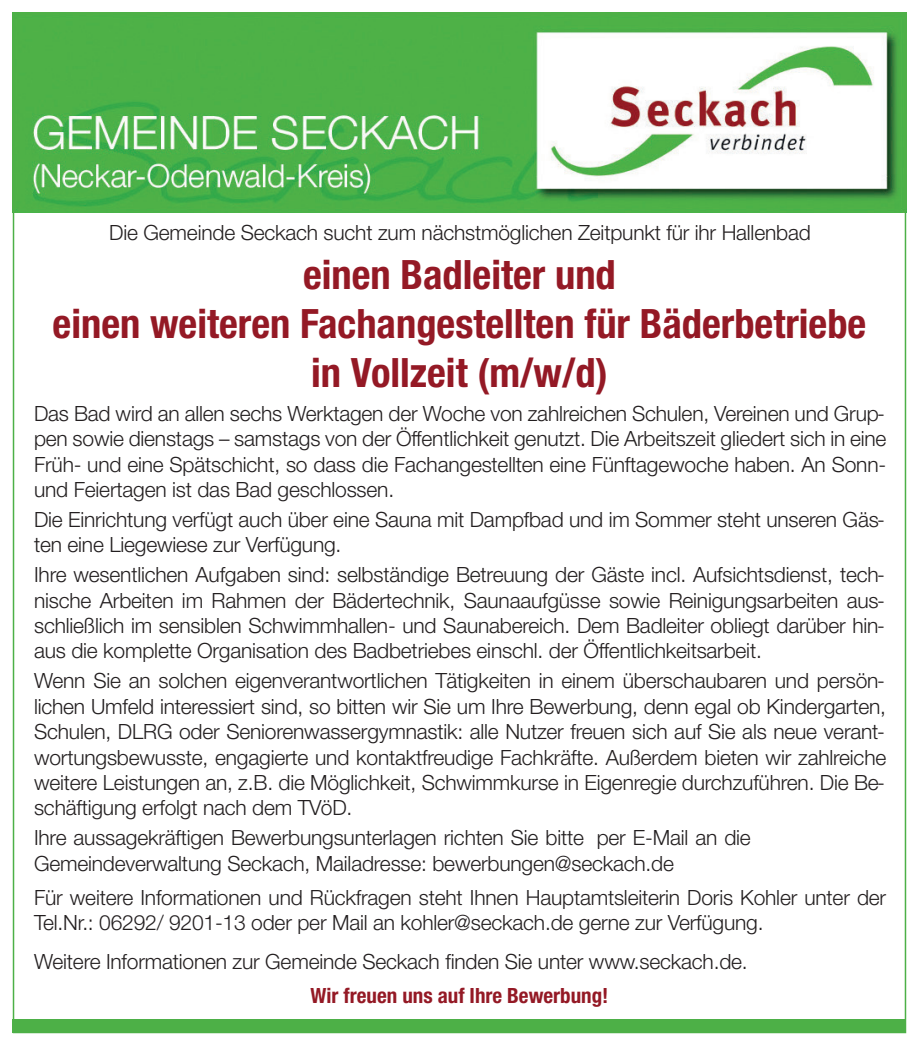
<style>
.page{position:relative;width:919px;height:1046px;background:#fff}
.page>*{position:absolute;margin:0;border:0;box-sizing:border-box;transform-origin:0 0}
.t1{font:700 condensed 40.5px/48.9px "Helvetica Neue LT Std";color:#941925;text-align:center}
.t2{font:300 21px/25.5px "Helvetica Neue LT Std";letter-spacing:-.01em;color:#231f20;text-align:justify}
.t3{font:700 condensed 21px "Helvetica Neue LT Std";color:#941925}
</style>
<div class="page">
<img style="left:16px;top:16px;width:887px;height:197px">
<div style="left:13px;top:1019px;width:893px;height:14px;background:#4db047"></div>
<p class="t2" style="left:109px;top:220px;width:703px">Die Gemeinde Seckach sucht zum nächstmöglichen Zeitpunkt für ihr Hallenbad</p>
<h1 class="t1" style="left:53px;top:250px;width:815px">einen Badleiter und<br>einen weiteren Fachangestellten für Bäderbetriebe in Vollzeit (m/w/d)</h1>
<p class="t2" style="left:34px;top:400px;width:853px">Das Bad wird an allen sechs Werktagen der Woche von zahlreichen Schulen, Vereinen und Grup&shy;pen sowie dienstags – samstags von der Öffentlichkeit genutzt. Die Arbeitszeit gliedert sich in eine Früh- und eine Spätschicht, so dass die Fachangestellten eine Fünftagewoche haben. An Sonn&shy;und Feiertagen ist das Bad geschlossen.</p>
<p class="t2" style="left:34px;top:506px;width:852px">Die Einrichtung verfügt auch über eine Sauna mit Dampfbad und im Sommer steht unseren Gäs&shy;ten eine Liegewiese zur Verfügung.</p>
<p class="t2" style="left:34px;top:561px;width:852px">Ihre wesentlichen Aufgaben sind: selbständige Betreuung der Gäste incl. Aufsichtsdienst, tech&shy;nische Arbeiten im Rahmen der Bädertechnik, Saunaaufgüsse sowie Reinigungsarbeiten aus&shy;schließlich im sensiblen Schwimmhallen- und Saunabereich. Dem Badleiter obliegt darüber hin&shy;aus die komplette Organisation des Badbetriebes einschl. der Öffentlichkeitsarbeit.</p>
<p class="t2" style="left:34px;top:668px;width:853px">Wenn Sie an solchen eigenverantwortlichen Tätigkeiten in einem überschaubaren und persön&shy;lichen Umfeld interessiert sind, so bitten wir Sie um Ihre Bewerbung, denn egal ob Kindergarten, Schulen, DLRG oder Seniorenwassergymnastik: alle Nutzer freuen sich auf Sie als neue verant&shy;wortungsbewusste, engagierte und kontaktfreudige Fachkräfte. Außerdem bieten wir zahlreiche weitere Leistungen an, z.B. die Möglichkeit, Schwimmkurse in Eigenregie durchzuführen. Die Be&shy;schäftigung erfolgt nach dem TVöD.</p>
<p class="t2" style="left:34px;top:825px;width:718px">Ihre aussagekräftigen Bewerbungsunterlagen richten Sie bitte per E-Mail an die<br>Gemeindeverwaltung Seckach, Mailadresse: bewerbungen@seckach.de</p>
<p class="t2" style="left:34px;top:884px;width:853px">Für weitere Informationen und Rückfragen steht Ihnen Hauptamtsleiterin Doris Kohler unter der<br>Tel.Nr.: 06292/ 9201-13 oder per Mail an kohler@seckach.de gerne zur Verfügung.</p>
<p class="t2" style="left:34px;top:949px;width:715px">Weitere Informationen zur Gemeinde Seckach finden Sie unter www.seckach.de.</p>
<p class="t3" style="left:310px;top:983px;width:299px">Wir freuen uns auf Ihre Bewerbung!</p>
</div>
